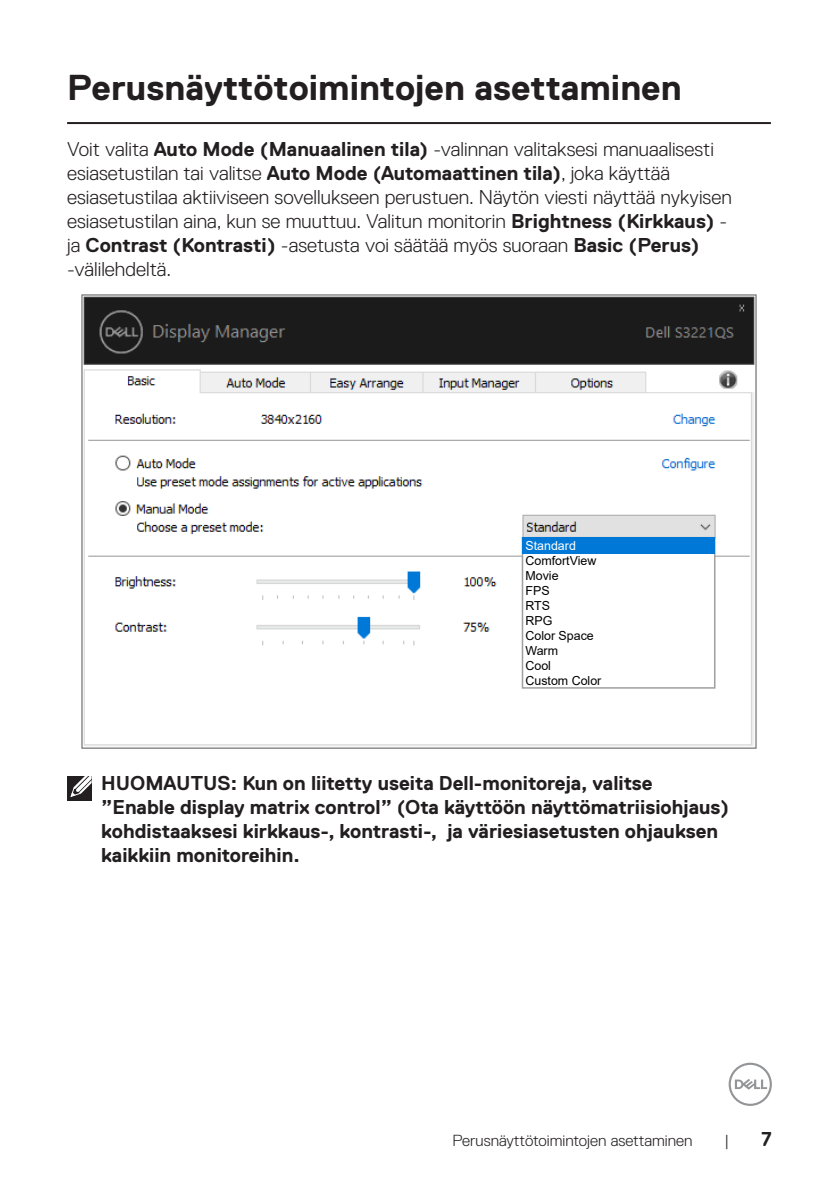
<style>
.page{position:relative;width:840px;height:1191px;background:#fff}
.page>*{position:absolute;margin:0;border:0;box-sizing:border-box;transform-origin:0 0}
.Head_1{font:700 36px "Dell Replica";color:#231f20}
.Paragraph{font:300 20px/24px "Dell Replica";color:#231f20}
.Note{font:700 20px/24px "Dell Replica";color:#231f20}
.t1{font:300 16px "Dell Replica";color:#231f20}
.t2{font:12.4px/15px "Arial";color:#000}
.s1{font-weight:700}
.s2{color:#fff}
</style>
<div class="page">
<svg style="left:728px;top:1062px;width:43px;height:44px"></svg>
<hr style="left:67px;top:122px;width:703px;height:2px;background:#231f20">
<img style="left:81px;top:294px;width:676px;height:455px">
<div style="left:522px;top:537px;width:192px;height:151px;background:#fff"></div>
<div style="left:521px;top:537px;width:194px;height:151px;border:2px solid #9f9fa0"></div>
<div style="left:522px;top:537px;width:192px;height:17px;background:#0078d7"></div>
<div style="left:67px;top:776px;width:24px;height:24px;background:#231f20"></div>
<svg style="left:70px;top:776px;width:22px;height:22px"></svg>
<p class="Head_1" style="left:67px;top:67px;width:615px">Perusnäyttötoimintojen asettaminen</p>
<p class="Paragraph" style="left:67px;top:137px;width:665px">Voit valita <span class="s1">Auto Mode (Manuaalinen tila)</span> -valinnan valitaksesi manuaalisesti esiasetustilan tai valitse <span class="s1">Auto Mode (Automaattinen tila)</span>, joka käyttää esiasetustilaa aktiiviseen sovellukseen perustuen. Näytön viesti näyttää nykyisen esiasetustilan aina, kun se muuttuu. Valitun monitorin <span class="s1">Brightness (Kirkkaus)</span> - ja <span class="s1">Contrast (Kontrasti)</span> -asetusta voi säätää myös suoraan <span class="s1">Basic (Perus) </span>-välilehdeltä.</p>
<p class="t2" style="left:525px;top:538px;width:77px"><span class="s2">Standard<br></span>ComfortView<br>Movie<br>FPS<br>RTS<br>RPG<br>Color Space<br>Warm<br>Cool<br>Custom Color</p>
<p class="Note" style="left:101px;top:771px;width:629px">HUOMAUTUS: Kun on liitetty useita Dell-monitoreja, valitse ”Enable display matrix control” (Ota käyttöön näyttömatriisiohjaus) kohdistaaksesi kirkkaus-, kontrasti-, ja väriesiasetusten ohjauksen kaikkiin monitoreihin.</p>
<p class="t1" style="left:452px;top:1131px;width:241px">Perusnäyttötoimintojen asettaminen</p>
<p class="t1" style="left:724px;top:1131px;width:6px">|</p>
<p class="Note" style="left:760px;top:1126px;width:12px">7</p>
</div>
